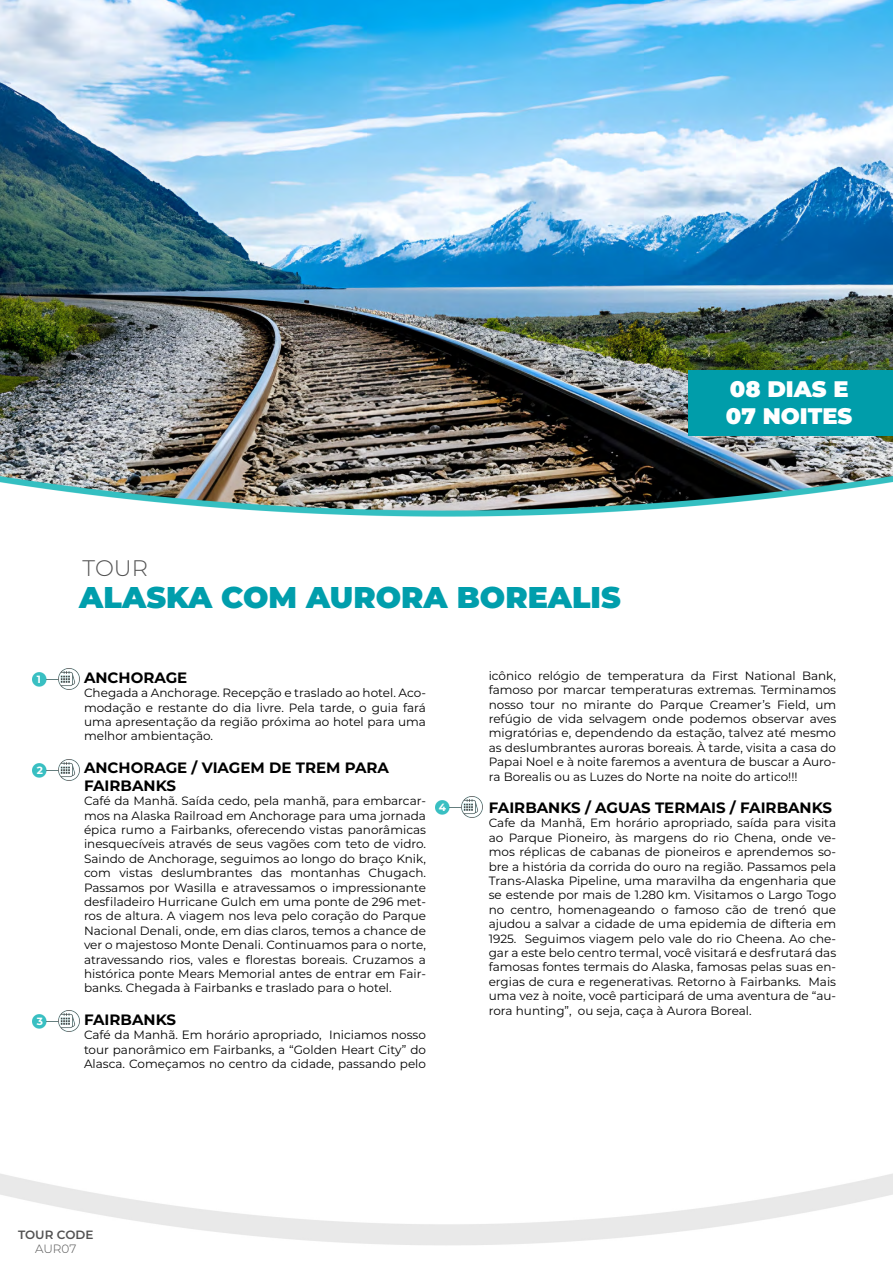
<style>
.page{position:relative;width:893px;height:1263px;background:#fff}
.page>*{position:absolute;margin:0;border:0;box-sizing:border-box;transform-origin:0 0}
.t1{font:900 30px "Montserrat";color:#009eac}
.t2{font:900 22.5px/27px "Montserrat";color:#fff}
.t3{font:300 22.5px "Montserrat";color:#525252}
.t4{font:700 15px/18px "Montserrat";color:#000}
.t5{font:12px/14.4px "Montserrat";color:#000;text-align:justify}
.t6{font:600 12px "Montserrat";color:#525252}
.t7{font:300 12px "Montserrat";letter-spacing:-.005em;color:#525252}
.t8{font:700 10.5px "Montserrat";color:#fff}
</style>
<div class="page">
<img style="left:0;top:0;width:893px;height:476px">
<img style="left:0;top:476px;width:893px;height:7px">
<img style="left:5px;top:483px;width:882px;height:34px">
<img style="left:33px;top:668px;width:46px;height:21px">
<img style="left:436px;top:796px;width:46px;height:21px">
<img style="left:33px;top:759px;width:46px;height:22px">
<img style="left:33px;top:1010px;width:46px;height:22px">
<div style="left:688px;top:371px;width:205px;height:65px;background:#009daa"></div>
<h2 class="t2" style="left:726px;top:374px;width:128px">08 DIAS E<br>07 NOITES</h2>
<p class="t8" style="left:37px;top:671px;width:6px">1</p>
<p class="t8" style="left:37px;top:763px;width:8px">2</p>
<p class="t8" style="left:37px;top:1014px;width:8px">3</p>
<h2 class="t3" style="left:83px;top:553px;width:67px">TOUR</h2>
<h1 class="t1" style="left:79px;top:575px;width:543px">ALASKA COM AURORA BOREALIS</h1>
<p class="t4" style="left:84px;top:668px;width:105px">ANCHORAGE</p>
<p class="t5" style="left:84px;top:685px;width:343px">Chegada a Anchorage. Recepção e traslado ao hotel. Aco&shy;modação e restante do dia livre. Pela tarde, o guia fará uma apresentação da região próxima ao hotel para uma melhor ambientação.</p>
<p class="t4" style="left:84px;top:758px;width:307px">ANCHORAGE / VIAGEM DE TREM PARA<br>FAIRBANKS</p>
<p class="t5" style="left:84px;top:793px;width:344px">Café da Manhã. Saída cedo, pela manhã, para embarcar&shy;mos na Alaska Railroad em Anchorage para uma jornada épica rumo a Fairbanks, oferecendo vistas panorâmicas inesquecíveis através de seus vagões com teto de vidro.<br>Saindo de Anchorage, seguimos ao longo do braço Knik, com vistas deslumbrantes das montanhas Chugach.<br>Passamos por Wasilla e atravessamos o impressionante desfiladeiro Hurricane Gulch em uma ponte de 296 met&shy;ros de altura. A viagem nos leva pelo coração do Parque Nacional Denali, onde, em dias claros, temos a chance de ver o majestoso Monte Denali. Continuamos para o norte, atravessando rios, vales e florestas boreais. Cruzamos a histórica ponte Mears Memorial antes de entrar em Fair&shy;banks. Chegada à Fairbanks e traslado para o hotel.</p>
<p class="t4" style="left:84px;top:1010px;width:94px">FAIRBANKS</p>
<p class="t5" style="left:84px;top:1027px;width:343px">Café da Manhã. Em horário apropriado, Iniciamos nosso tour panorâmico em Fairbanks, a “Golden Heart City” do Alasca. Começamos no centro da cidade, passando pelo</p>
<p class="t8" style="left:439px;top:799px;width:9px">4</p>
<p class="t5" style="left:489px;top:668px;width:349px">icônico relógio de temperatura da First National Bank, famoso por marcar temperaturas extremas. Terminamos nosso tour no mirante do Parque Creamer’s Field, um refúgio de vida selvagem onde podemos observar aves migratórias e, dependendo da estação, talvez até mesmo as deslumbrantes auroras boreais. À tarde, visita a casa do Papai Noel e à noite faremos a aventura de buscar a Auro&shy;ra Borealis ou as Luzes do Norte na noite do artico!!!</p>
<p class="t4" style="left:489px;top:798px;width:345px">FAIRBANKS / AGUAS TERMAIS / FAIRBANKS</p>
<p class="t5" style="left:489px;top:815px;width:349px">Cafe da Manhã, Em horário apropriado, saída para visita ao Parque Pioneiro, às margens do rio Chena, onde ve&shy;mos réplicas de cabanas de pioneiros e aprendemos so&shy;bre a história da corrida do ouro na região. Passamos pela Trans-Alaska Pipeline, uma maravilha da engenharia que se estende por mais de 1.280 km. Visitamos o Largo Togo no centro, homenageando o famoso cão de trenó que ajudou a salvar a cidade de uma epidemia de difteria em 1925. Seguimos viagem pelo vale do rio Cheena. Ao che&shy;gar a este belo centro termal, você visitará e desfrutará das famosas fontes termais do Alaska, famosas pelas suas en&shy;ergias de cura e regenerativas. Retorno à Fairbanks. Mais uma vez à noite, você participará de uma aventura de “au&shy;rora hunting”, ou seja, caça à Aurora Boreal.</p>
<p class="t6" style="left:18px;top:1226px;width:77px">TOUR CODE</p>
<p class="t7" style="left:35px;top:1240px;width:43px">AUR07</p>
</div>
